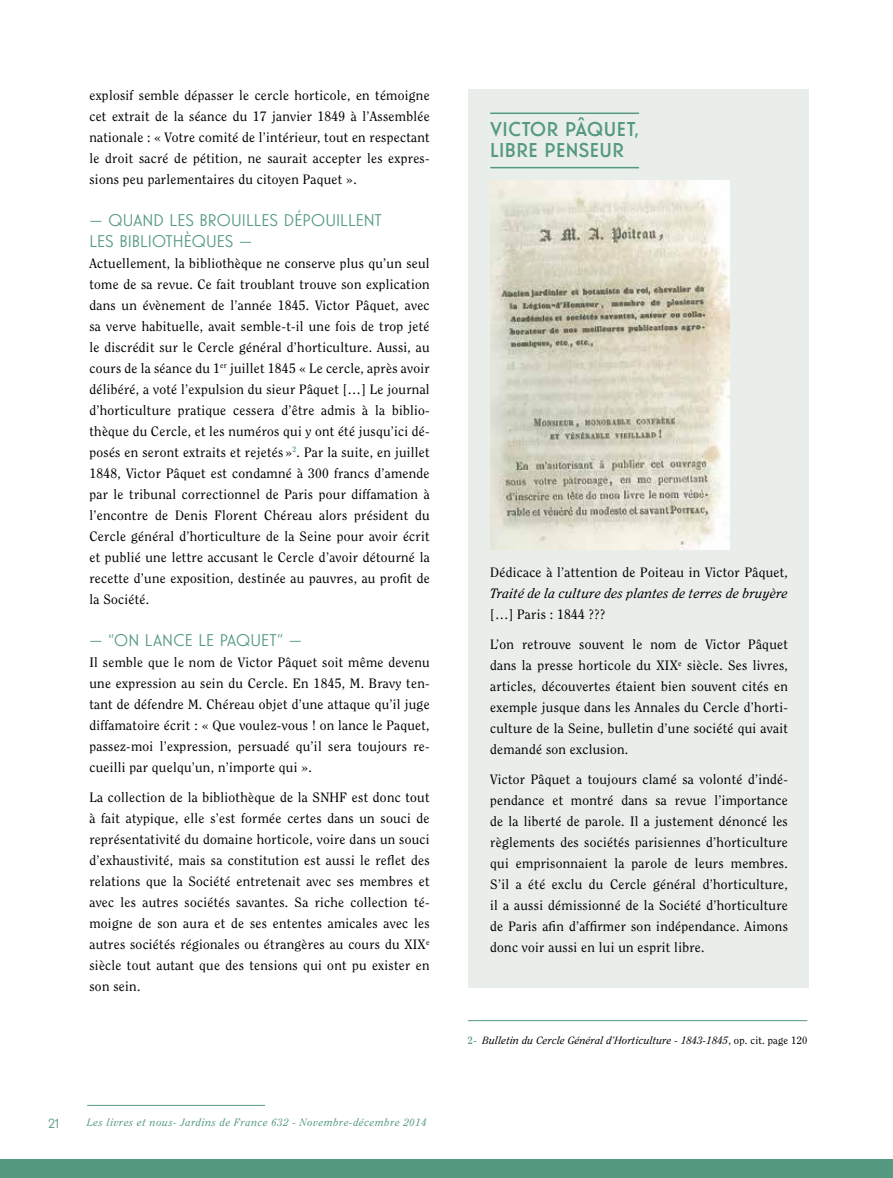
<style>
.page{position:relative;width:893px;height:1178px;background:#fff}
.page>*{position:absolute;margin:0;border:0;box-sizing:border-box;transform-origin:0 0}
.t1{font:500 19.5px/21px "Guildford Pro";letter-spacing:.02em;color:#549980}
.t2{font:16.5px/21px "Guildford Pro";color:#549980}
.t3{font:13.5px/21px "Clearface";letter-spacing:.02em;color:#000;text-align:justify}
.t4{font:italic 13.5px "Clearface";letter-spacing:.02em;color:#000}
.t5{font:13.5px "Guildford Pro";color:#549980}
.t6{font:italic 10.5px "Clearface";letter-spacing:.02em;color:#000}
.t7{font:italic 10.5px "Clearface";letter-spacing:.06em;color:#549980}
.s1{font-weight:700;font-style:normal;color:#549980}
.s2{font-style:normal}
</style>
<div class="page">
<div style="left:0;top:1160px;width:892px;height:18px;background:#549980"></div>
<hr style="left:87px;top:1105px;width:178px;height:1px;background:#549980">
<div style="left:468px;top:89px;width:340px;height:899px;background:#e9eeeb"></div>
<hr style="left:490px;top:113px;width:149px;height:1px;background:#549980">
<hr style="left:490px;top:167px;width:149px;height:1px;background:#549980">
<img style="left:490px;top:181px;width:240px;height:368px">
<hr style="left:468px;top:1020px;width:339px;height:1px;background:#549980">
<p class="t3" style="left:89px;top:84px;width:342px">explosif semble dépasser le cercle horticole, en témoigne cet extrait de la séance du 17 janvier 1849 à l’Assemblée nationale : « Votre comité de l’intérieur, tout en respectant le droit sacré de pétition, ne saurait accepter les expres&shy;sions peu parlementaires du citoyen Paquet ».</p>
<p class="t2" style="left:89px;top:209px;width:294px">— QUAND LES BROUILLES DÉPOUILLENT<br>LES BIBLIOTHÈQUES —</p>
<p class="t3" style="left:89px;top:252px;width:342px">Actuellement, la bibliothèque ne conserve plus qu’un seul tome de sa revue. Ce fait troublant trouve son explication dans un évènement de l’année 1845. Victor Pâquet, avec sa verve habituelle, avait semble-t-il une fois de trop jeté le discrédit sur le Cercle général d’horticulture. Aussi, au cours de la séance du 1<sup>er</sup> juillet 1845 « Le cercle, après avoir délibéré, a voté l’expulsion du sieur Pâquet […] Le journal d’horticulture pratique cessera d’être admis à la biblio&shy;thèque du Cercle, et les numéros qui y ont été jusqu’ici dé&shy;posés en seront extraits et rejetés »<sup>2</sup>. Par la suite, en juillet 1848, Victor Pâquet est condamné à 300 francs d’amende par le tribunal correctionnel de Paris pour diffamation à l’encontre de Denis Florent Chéreau alors président du Cercle général d’horticulture de la Seine pour avoir écrit et publié une lettre accusant le Cercle d’avoir détourné la recette d’une exposition, destinée au pauvres, au profit de la Société.</p>
<p class="t2" style="left:89px;top:629px;width:214px">— “ON LANCE LE PAQUET” —</p>
<p class="t3" style="left:89px;top:651px;width:342px">Il semble que le nom de Victor Pâquet soit même devenu une expression au sein du Cercle. En 1845, M. Bravy ten&shy;tant de défendre M. Chéreau objet d’une attaque qu’il juge diffamatoire écrit : « Que voulez-vous ! on lance le Paquet, passez-moi l’expression, persuadé qu’il sera toujours re&shy;cueilli par quelqu’un, n’importe qui ».</p>
<p class="t3" style="left:89px;top:786px;width:342px">La collection de la bibliothèque de la SNHF est donc tout à fait atypique, elle s’est formée certes dans un souci de représentativité du domaine horticole, voire dans un souci d’exhaustivité, mais sa constitution est aussi le reflet des relations que la Société entretenait avec ses membres et avec les autres sociétés savantes. Sa riche collection té&shy;moigne de son aura et de ses ententes amicales avec les autres sociétés régionales ou étrangères au cours du XIX<sup>e </sup>siècle tout autant que des tensions qui ont pu exister en son sein.</p>
<p class="t5" style="left:48px;top:1114px;width:12px">21</p>
<p class="t7" style="left:87px;top:1116px;width:341px">Les livres et nous- Jardins de France 632 - Novembre-décembre 2014</p>
<h1 class="t1" style="left:490px;top:118px;width:150px">VICTOR PÂQUET,<br>LIBRE PENSEUR</h1>
<p class="t3" style="left:490px;top:562px;width:299px">Dédicace à l’attention de Poiteau in Victor Pâquet,</p>
<p class="t4" style="left:490px;top:585px;width:299px">Traité de la culture des plantes de terres de bruyère</p>
<p class="t3" style="left:490px;top:604px;width:117px">[…] Paris : 1844 ???</p>
<p class="t3" style="left:490px;top:634px;width:299px">L’on retrouve souvent le nom de Victor Pâquet dans la presse horticole du XIX<sup>e</sup> siècle. Ses livres, articles, découvertes étaient bien souvent cités en exemple jusque dans les Annales du Cercle d’horti&shy;culture de la Seine, bulletin d’une société qui avait demandé son exclusion.</p>
<p class="t3" style="left:490px;top:769px;width:299px">Victor Pâquet a toujours clamé sa volonté d’indé&shy;pendance et montré dans sa revue l’importance de la liberté de parole. Il a justement dénoncé les règlements des sociétés parisiennes d’horticulture qui emprisonnaient la parole de leurs membres.<br>S’il a été exclu du Cercle général d’horticulture, il a aussi démissionné de la Société d’horticulture de Paris afin d’affirmer son indépendance. Aimons donc voir aussi en lui un esprit libre.</p>
<p class="t6" style="left:468px;top:1034px;width:341px"><span class="s1">2-</span> Bulletin du Cercle Général d’Horticulture - 1843-1845<span class="s2">, op. cit. page 120</span></p>
</div>
